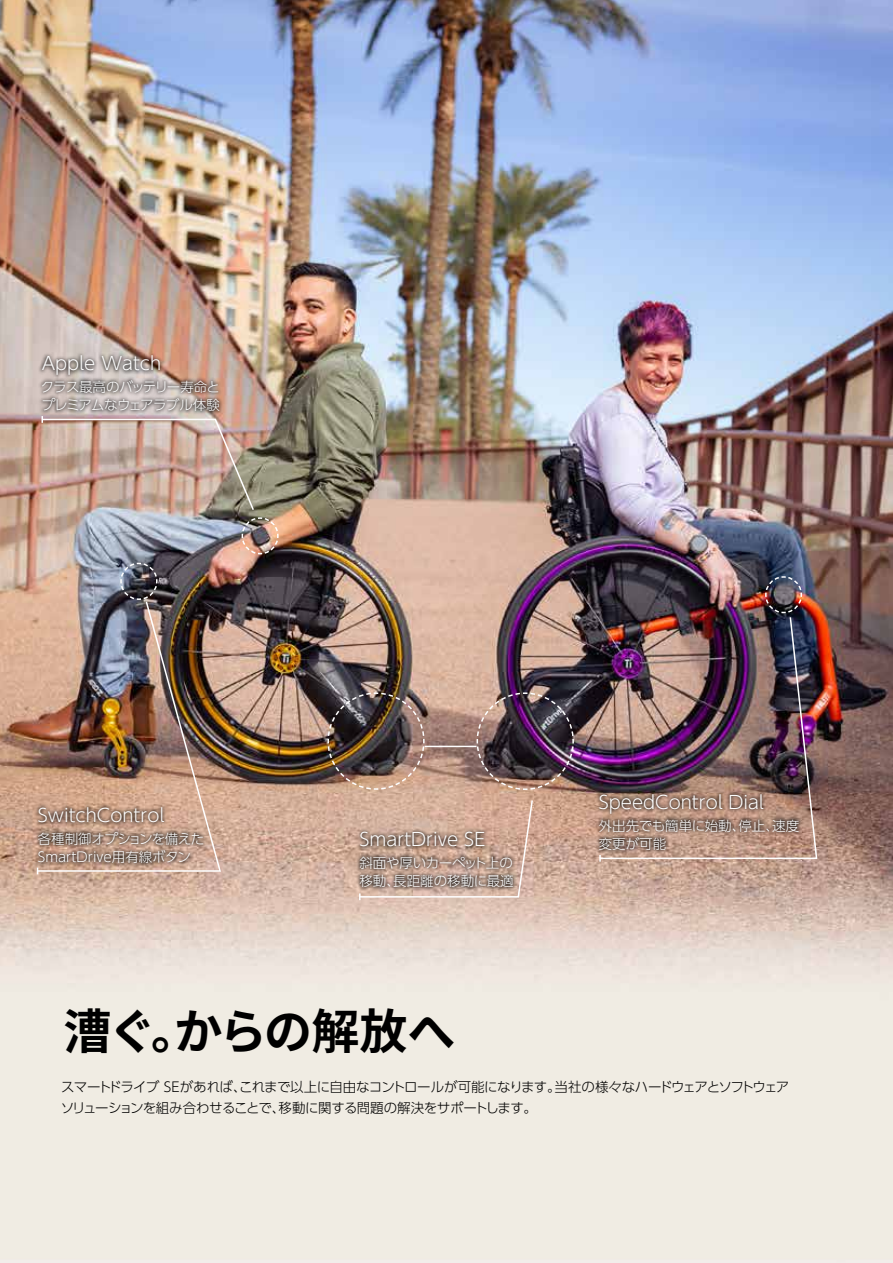
<style>
.page{position:relative;width:893px;height:1263px;background:#fff}
.page>*{position:absolute;margin:0;border:0;box-sizing:border-box;transform-origin:0 0}
.t1{font:700 48px "Source Han Sans JP";letter-spacing:-.035em;color:#000}
.t2{font:300 18px "UD Shin Go Pr 6 N";color:#fff}
.t3{font:300 13.5px/21px "UD Shin Go Pr 6 N";letter-spacing:-.05em;color:#000}
.t4{font:300 13.5px/18px "UD Shin Go Pr 6 N";letter-spacing:-.01em;color:#fff}
.t5{font:300 13.5px/18px "UD Shin Go Pr 6 N";letter-spacing:-.055em;color:#fff}
.t6{font:300 13.5px "UD Shin Go Pr 6 N";letter-spacing:-.03em;color:#fff}
</style>
<div class="page">
<img style="left:0;top:0;width:893px;height:1263px">
<svg style="left:120px;top:562px;width:38px;height:38px"></svg>
<img style="left:764px;top:575px;width:39px;height:39px">
<img style="left:327px;top:692px;width:98px;height:98px">
<img style="left:476px;top:692px;width:99px;height:99px">
<div style="left:38px;top:351px;width:126px;height:28px;background:#000;opacity:.75"></div>
<img style="left:41px;top:416px;width:238px;height:139px">
<img style="left:36px;top:600px;width:186px;height:272px">
<svg style="left:358px;top:799px;width:176px;height:101px;background:#c9a897"></svg>
<img style="left:598px;top:616px;width:220px;height:244px">
<svg style="left:599px;top:855px;width:2px;height:7px"></svg>
<hr style="left:425px;top:746px;width:52px;height:1px;background:#fff">
<div style="left:355px;top:852px;width:162px;height:40px;background:#000;opacity:.75"></div>
<div style="left:38px;top:376px;width:186px;height:40px;background:#000;opacity:.75"></div>
<div style="left:595px;top:815px;width:208px;height:39px;background:#000;opacity:.75"></div>
<div style="left:34px;top:827px;width:174px;height:40px;background:#000;opacity:.75"></div>
<h2 class="t2" style="left:42px;top:349px;width:121px">Apple Watch</h2>
<p class="t5" style="left:41px;top:378px;width:181px">クラス最高のバッテリー寿命とプレミアムなウェアラブル体験</p>
<h2 class="t2" style="left:599px;top:787px;width:167px">SpeedControl Dial</h2>
<h2 class="t2" style="left:38px;top:801px;width:128px">SwitchControl</h2>
<p class="t4" style="left:599px;top:816px;width:202px">外出先でも簡単に始動、停止、速度</p>
<p class="t6" style="left:38px;top:828px;width:168px">各種制御オプションを備えた</p>
<p class="t4" style="left:599px;top:834px;width:69px">変更が可能</p>
<p class="t4" style="left:38px;top:847px;width:155px">SmartDrive用有線ボタン</p>
<h2 class="t2" style="left:359px;top:825px;width:127px">SmartDrive SE</h2>
<p class="t4" style="left:359px;top:853px;width:156px">斜面や厚いカーペット上の移動、長距離の移動に最適</p>
<h1 class="t1" style="left:64px;top:1004px;width:393px">漕ぐ。からの解放へ</h1>
<p class="t3" style="left:61px;top:1076px;width:730px">スマートドライブ SEがあれば、これまで以上に自由なコントロールが可能になります。当社の様々なハードウェアとソフトウェアソリューションを組み合わせることで、移動に関する問題の解決をサポートします。</p>
</div>
